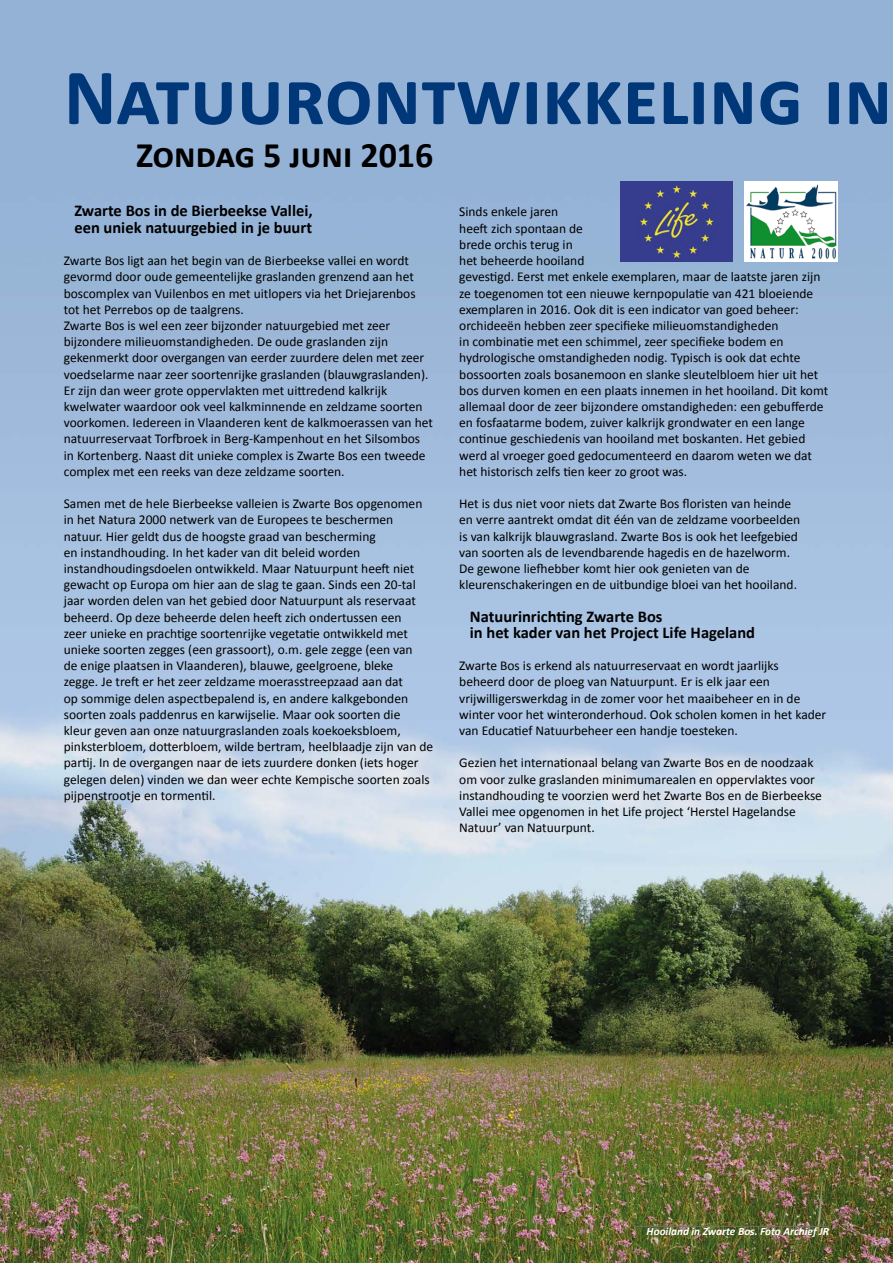
<style>
.page{position:relative;width:893px;height:1263px;background:#fff}
.page>*{position:absolute;margin:0;border:0;box-sizing:border-box;transform-origin:0 0}
.t1{font:700 80.25px "Calibri";color:#003779}
.t2{font:700 36px "Calibri";color:#000}
.t3{font:700 16.5px/16.2px "Calibri";color:#000}
.t4{font:13.5px/16.2px "Calibri";color:#000}
.t5{font:italic 700 11.25px "Calibri";color:#fff}
</style>
<div class="page">
<img style="left:0;top:0;width:893px;height:1263px">
<img style="left:621px;top:181px;width:111px;height:81px">
<img style="left:744px;top:181px;width:94px;height:81px">
<hr style="left:636px;top:1226px;width:193px;height:1px;background:#707172">
<h1 class="t1" style="left:64px;top:48px;width:830px">Natuurontwikkeling in</h1>
<h2 class="t2" style="left:136px;top:133px;width:299px">Zondag 5 juni 2016</h2>
<p class="t3" style="left:74px;top:202px;width:240px">Zwarte Bos in de Bierbeekse Vallei, een uniek natuurgebied in je buurt</p>
<p class="t4" style="left:64px;top:252px;width:371px">Zwarte Bos ligt aan het begin van de Bierbeekse vallei en wordt gevormd door oude gemeentelijke graslanden grenzend aan het boscomplex van Vuilenbos en met uitlopers via het Driejarenbos tot het Perrebos op de taalgrens.<br>Zwarte Bos is wel een zeer bijzonder natuurgebied met zeer bijzondere milieuomstandigheden. De oude graslanden zijn gekenmerkt door overgangen van eerder zuurdere delen met zeer voedselarme naar zeer soortenrijke graslanden (blauwgraslanden).<br>Er zijn dan weer grote oppervlakten met uittredend kalkrijk kwelwater waardoor ook veel kalkminnende en zeldzame soorten voorkomen. Iedereen in Vlaanderen kent de kalkmoerassen van het natuurreservaat Torfbroek in Berg-Kampenhout en het Silsombos in Kortenberg. Naast dit unieke complex is Zwarte Bos een tweede complex met een reeks van deze zeldzame soorten.</p>
<p class="t4" style="left:64px;top:495px;width:371px">Samen met de hele Bierbeekse valleien is Zwarte Bos opgenomen in het Natura 2000 netwerk van de Europees te beschermen natuur. Hier geldt dus de hoogste graad van bescherming<br>en instandhouding. In het kader van dit beleid worden instandhoudingsdoelen ontwikkeld. Maar Natuurpunt heeft niet gewacht op Europa om hier aan de slag te gaan. Sinds een 20-tal jaar worden delen van het gebied door Natuurpunt als reservaat beheerd. Op deze beheerde delen heeft zich ondertussen een<br>zeer unieke en prachtige soortenrijke vegetatie ontwikkeld met unieke soorten zegges (een grassoort), o.m. gele zegge (een van<br>de enige plaatsen in Vlaanderen), blauwe, geelgroene, bleke<br>zegge. Je treft er het zeer zeldzame moerasstreepzaad aan dat<br>op sommige delen aspectbepalend is, en andere kalkgebonden soorten zoals paddenrus en karwijselie. Maar ook soorten die<br>kleur geven aan onze natuurgraslanden zoals koekoeksbloem, pinksterbloem, dotterbloem, wilde bertram, heelblaadje zijn van de partij. In de overgangen naar de iets zuurdere donken (iets hoger gelegen delen) vinden we dan weer echte Kempische soorten zoals pijpenstrootje en tormentil.</p>
<p class="t4" style="left:459px;top:203px;width:370px">Sinds enkele jaren<br>heeft zich spontaan de<br>brede orchis terug in<br>het beheerde hooiland<br>gevestigd. Eerst met enkele exemplaren, maar de laatste jaren zijn ze toegenomen tot een nieuwe kernpopulatie van 421 bloeiende exemplaren in 2016. Ook dit is een indicator van goed beheer: orchideeën hebben zeer specifieke milieuomstandigheden<br>in combinatie met een schimmel, zeer specifieke bodem en hydrologische omstandigheden nodig. Typisch is ook dat echte bossoorten zoals bosanemoon en slanke sleutelbloem hier uit het bos durven komen en een plaats innemen in het hooiland. Dit komt allemaal door de zeer bijzondere omstandigheden: een gebufferde en fosfaatarme bodem, zuiver kalkrijk grondwater en een lange continue geschiedenis van hooiland met boskanten. Het gebied werd al vroeger goed gedocumenteerd en daarom weten we dat het historisch zelfs tien keer zo groot was.</p>
<p class="t4" style="left:459px;top:495px;width:342px">Het is dus niet voor niets dat Zwarte Bos floristen van heinde en verre aantrekt omdat dit één van de zeldzame voorbeelden is van kalkrijk blauwgrasland. Zwarte Bos is ook het leefgebied van soorten als de levendbarende hagedis en de hazelworm.<br>De gewone liefhebber komt hier ook genieten van de kleurenschakeringen en de uitbundige bloei van het hooiland.</p>
<p class="t3" style="left:470px;top:607px;width:287px">Natuurinrichting Zwarte Bos<br>in het kader van het Project Life Hageland</p>
<p class="t4" style="left:459px;top:657px;width:369px">Zwarte Bos is erkend als natuurreservaat en wordt jaarlijks beheerd door de ploeg van Natuurpunt. Er is elk jaar een vrijwilligerswerkdag in de zomer voor het maaibeheer en in de winter voor het winteronderhoud. Ook scholen komen in het kader van Educatief Natuurbeheer een handje toesteken.</p>
<p class="t4" style="left:459px;top:754px;width:364px">Gezien het internationaal belang van Zwarte Bos en de noodzaak om voor zulke graslanden minimumarealen en oppervlaktes voor instandhouding te voorzien werd het Zwarte Bos en de Bierbeekse Vallei mee opgenomen in het Life project ‘Herstel Hagelandse Natuur’ van Natuurpunt.</p>
<p class="t5" style="left:647px;top:1224px;width:184px">Hooiland in Zwarte Bos. Foto Archief JR</p>
</div>
